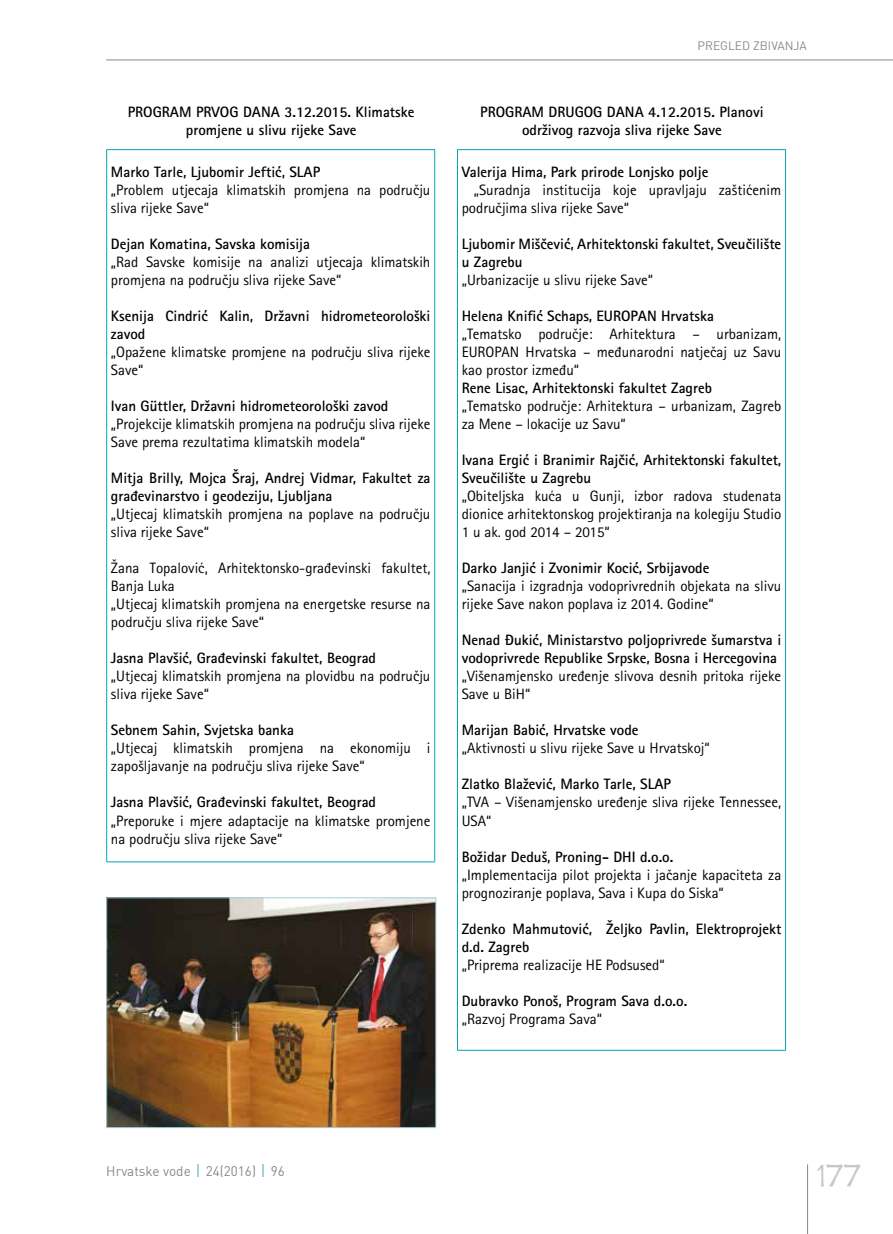
<style>
.page{position:relative;width:893px;height:1234px;background:#fff}
.page>*{position:absolute;margin:0;border:0;box-sizing:border-box;transform-origin:0 0}
.t1{font:300 36px "Teen";color:#c6c7c8}
.t2{font:15px/18px "Rotis Sans Serifklemy";color:#000}
.t3{font:700 15px/18px "Rotis Sans Serifklemy";color:#000}
.t4{font:13.5px "DIN";color:#87888a}
.t5{font:12px "DIN";color:#87888a}
</style>
<div class="page">
<hr style="left:807px;top:1164px;width:1px;height:69px;background:#87888a">
<hr style="left:106px;top:60px;width:787px;height:1px;background:#87888a">
<svg style="left:198px;top:1164px;width:1px;height:12px"></svg>
<svg style="left:263px;top:1164px;width:1px;height:12px"></svg>
<img style="left:108px;top:899px;width:326px;height:226px">
<div style="left:106px;top:897px;width:330px;height:230px;border:1px solid #a2d1d9"></div>
<hr style="left:106px;top:149px;width:329px;height:1px;background:#00a5b7">
<hr style="left:106px;top:150px;width:1px;height:711px;background:#00a5b7">
<hr style="left:434px;top:150px;width:1px;height:711px;background:#00a5b7">
<hr style="left:106px;top:861px;width:329px;height:1px;background:#00a5b7">
<hr style="left:457px;top:149px;width:329px;height:1px;background:#00a5b7">
<hr style="left:457px;top:150px;width:1px;height:899px;background:#00a5b7">
<hr style="left:785px;top:150px;width:1px;height:899px;background:#00a5b7">
<hr style="left:457px;top:1049px;width:329px;height:1px;background:#00a5b7">
<p class="t3" style="left:128px;top:102px;width:288px;text-align:center">PROGRAM PRVOG DANA 3.12.2015. Klimatske promjene u slivu rijeke Save</p>
<p class="t3" style="left:111px;top:163px;width:211px">Marko Tarle, Ljubomir Jeftić, SLAP</p>
<p class="t2" style="left:111px;top:181px;width:321px">„Problem utjecaja klimatskih promjena na području sliva rijeke Save“</p>
<p class="t3" style="left:111px;top:235px;width:201px">Dejan Komatina, Savska komisija</p>
<p class="t2" style="left:111px;top:253px;width:321px">„Rad Savske komisije na analizi utjecaja klimatskih promjena na području sliva rijeke Save“</p>
<p class="t3" style="left:111px;top:307px;width:321px">Ksenija Cindrić Kalin, Državni hidrometeorološki zavod</p>
<p class="t2" style="left:111px;top:343px;width:321px">„Opažene klimatske promjene na području sliva rijeke<br>Save“</p>
<p class="t3" style="left:111px;top:397px;width:279px">Ivan Güttler, Državni hidrometeorološki zavod</p>
<p class="t2" style="left:111px;top:415px;width:321px">„Projekcije klimatskih promjena na području sliva rijeke<br>Save prema rezultatima klimatskih modela“</p>
<p class="t3" style="left:111px;top:469px;width:321px">Mitja Brilly, Mojca Šraj, Andrej Vidmar, Fakultet za građevinarstvo i geodeziju, Ljubljana</p>
<p class="t2" style="left:111px;top:505px;width:321px">„Utjecaj klimatskih promjena na poplave na području sliva rijeke Save“</p>
<p class="t2" style="left:111px;top:559px;width:321px">Žana Topalović, Arhitektonsko-građevinski fakultet, Banja Luka<br>„Utjecaj klimatskih promjena na energetske resurse na području sliva rijeke Save“</p>
<p class="t3" style="left:111px;top:649px;width:267px">Jasna Plavšić, Građevinski fakultet, Beograd</p>
<p class="t2" style="left:111px;top:667px;width:321px">„Utjecaj klimatskih promjena na plovidbu na području sliva rijeke Save“</p>
<p class="t3" style="left:111px;top:721px;width:185px">Sebnem Sahin, Svjetska banka</p>
<p class="t2" style="left:111px;top:739px;width:321px">„Utjecaj klimatskih promjena na ekonomiju i zapošljavanje na području sliva rijeke Save“</p>
<p class="t3" style="left:111px;top:793px;width:267px">Jasna Plavšić, Građevinski fakultet, Beograd</p>
<p class="t2" style="left:111px;top:811px;width:321px">„Preporuke i mjere adaptacije na klimatske promjene na području sliva rijeke Save“</p>
<p class="t5" style="left:698px;top:37px;width:111px">PREGLED ZBIVANJA</p>
<p class="t3" style="left:480px;top:102px;width:285px;text-align:center">PROGRAM DRUGOG DANA 4.12.2015. Planovi održivog razvoja sliva rijeke Save</p>
<p class="t3" style="left:462px;top:163px;width:248px">Valerija Hima, Park prirode Lonjsko polje</p>
<p class="t2" style="left:462px;top:181px;width:321px;text-indent:12px">„Suradnja institucija koje upravljaju zaštićenim područjima sliva rijeke Save“</p>
<p class="t3" style="left:462px;top:235px;width:321px">Ljubomir Miščević, Arhitektonski fakultet, Sveučilište u Zagrebu</p>
<p class="t2" style="left:462px;top:271px;width:193px">„Urbanizacije u slivu rijeke Save“</p>
<p class="t3" style="left:462px;top:307px;width:254px">Helena Knifić Schaps, EUROPAN Hrvatska</p>
<p class="t2" style="left:462px;top:325px;width:321px;text-align:justify">„Tematsko područje: Arhitektura – urbanizam, EUROPAN Hrvatska – međunarodni natječaj uz Savu kao prostor između“</p>
<p class="t3" style="left:462px;top:379px;width:252px">Rene Lisac, Arhitektonski fakultet Zagreb</p>
<p class="t2" style="left:462px;top:397px;width:321px">„Tematsko područje: Arhitektura – urbanizam, Zagreb za Mene – lokacije uz Savu“</p>
<p class="t3" style="left:462px;top:451px;width:321px">Ivana Ergić i Branimir Rajčić, Arhitektonski fakultet,<br>Sveučilište u Zagrebu</p>
<p class="t2" style="left:462px;top:487px;width:321px;text-align:justify">„Obiteljska kuća u Gunji, izbor radova studenata dionice arhitektonskog projektiranja na kolegiju Studio 1 u ak. god 2014 – 2015“</p>
<p class="t3" style="left:462px;top:559px;width:249px">Darko Janjić i Zvonimir Kocić, Srbijavode</p>
<p class="t2" style="left:462px;top:577px;width:321px">„Sanacija i izgradnja vodoprivrednih objekata na slivu rijeke Save nakon poplava iz 2014. Godine“</p>
<p class="t3" style="left:462px;top:631px;width:321px">Nenad Đukić, Ministarstvo poljoprivrede šumarstva i vodoprivrede Republike Srpske, Bosna i Hercegovina</p>
<p class="t2" style="left:462px;top:667px;width:321px">„Višenamjensko uređenje slivova desnih pritoka rijeke<br>Save u BiH“</p>
<p class="t3" style="left:462px;top:721px;width:178px">Marijan Babić, Hrvatske vode</p>
<p class="t2" style="left:462px;top:739px;width:250px">„Aktivnosti u slivu rijeke Save u Hrvatskoj“</p>
<p class="t3" style="left:462px;top:775px;width:211px">Zlatko Blažević, Marko Tarle, SLAP</p>
<p class="t2" style="left:462px;top:793px;width:321px">„TVA – Višenamjensko uređenje sliva rijeke Tennessee,<br>USA“</p>
<p class="t3" style="left:462px;top:847px;width:213px">Božidar Deduš, Proning- DHI d.o.o.</p>
<p class="t2" style="left:462px;top:865px;width:321px">„Implementacija pilot projekta i jačanje kapaciteta za prognoziranje poplava, Sava i Kupa do Siska“</p>
<p class="t3" style="left:462px;top:919px;width:321px">Zdenko Mahmutović, Željko Pavlin, Elektroprojekt d.d. Zagreb</p>
<p class="t2" style="left:462px;top:955px;width:204px">„Priprema realizacije HE Podsused“</p>
<p class="t3" style="left:462px;top:991px;width:227px">Dubravko Ponoš, Program Sava d.o.o.</p>
<p class="t2" style="left:462px;top:1009px;width:142px">„Razvoj Programa Sava“</p>
<p class="t4" style="left:106px;top:1161px;width:180px">Hrvatske vode 24(2016) 96</p>
<h1 class="t1" style="left:816px;top:1156px;width:46px">177</h1>
</div>
